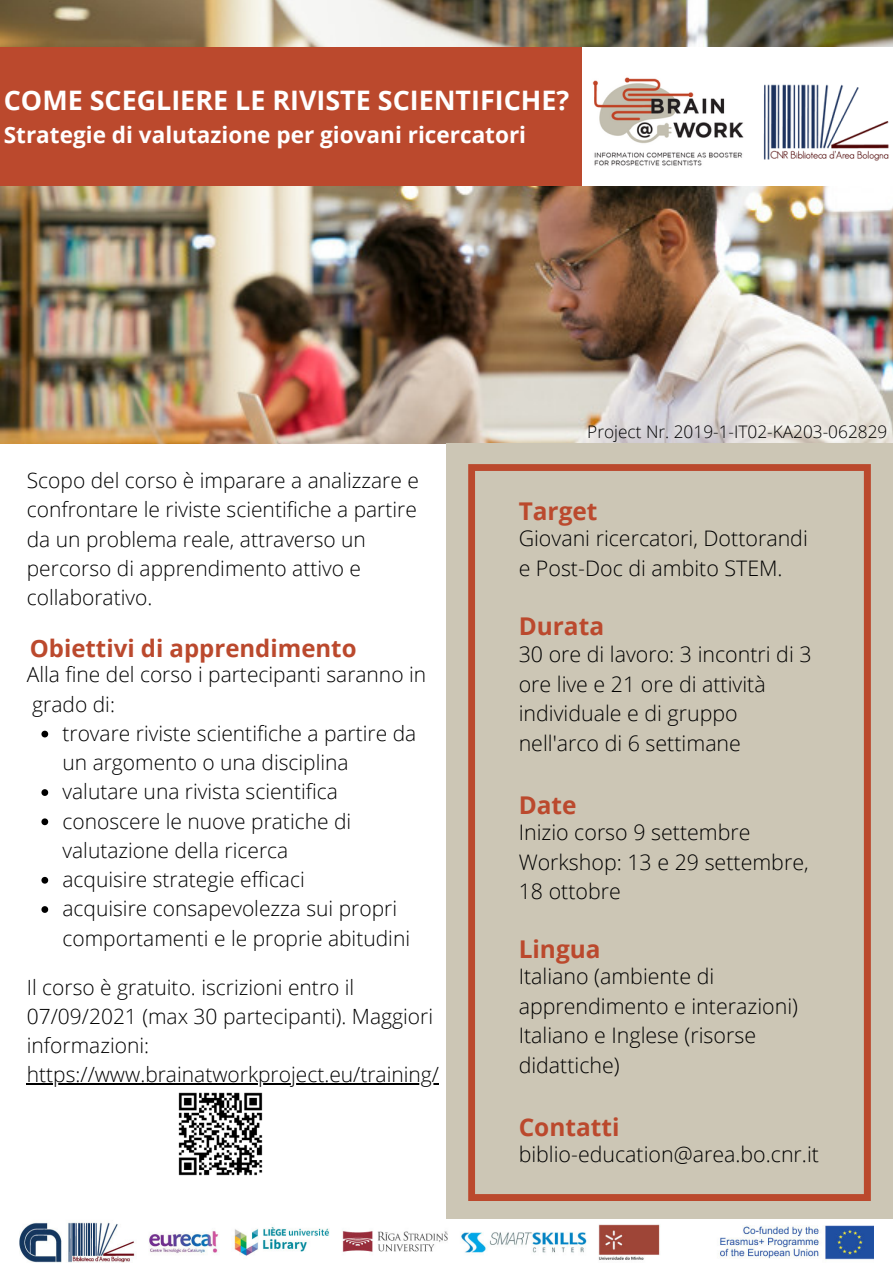
<style>
.page{position:relative;width:893px;height:1264px;background:#fff}
.page>*{position:absolute;margin:0;border:0;box-sizing:border-box;transform-origin:0 0}
.t1{font:700 26.85px "Open Sans";color:#fff}
.t2{font:700 24.45px "Open Sans";color:#bb492d}
.t3{font:700 24px "Open Sans";color:#bb492d}
.t4{font:700 22.5px "Open Sans";color:#fff}
.t5{font:300 21.45px/29.8px "Open Sans";color:#000}
.t6{font:300 21px/29.2px "Open Sans";color:#000}
.t7{font:300 17.25px "Open Sans";color:#000}
</style>
<div class="page">
<img style="left:19px;top:1218px;width:642px;height:44px">
<img style="left:712px;top:1218px;width:161px;height:42px">
<img style="left:0;top:0;width:892px;height:443px">
<div style="left:582px;top:47px;width:310px;height:138px;background:#fff"></div>
<div style="left:446px;top:443px;width:446px;height:775px;background:#ccc6b5"></div>
<svg style="left:468px;top:464px;width:402px;height:736px"></svg>
<div style="left:0;top:47px;width:582px;height:138px;background:#bb492d"></div>
<img style="left:592px;top:77px;width:152px;height:89px">
<img style="left:763px;top:84px;width:126px;height:77px">
<svg style="left:41px;top:730px;width:7px;height:7px"></svg>
<svg style="left:41px;top:789px;width:7px;height:7px"></svg>
<svg style="left:41px;top:818px;width:7px;height:7px"></svg>
<svg style="left:41px;top:876px;width:7px;height:7px"></svg>
<svg style="left:41px;top:906px;width:7px;height:6px"></svg>
<hr style="left:27px;top:1083px;width:412px;height:1px;background:#000">
<img style="left:178px;top:1092px;width:85px;height:84px">
<p class="t1" style="left:4px;top:81px;width:567px">COME SCEGLIERE LE RIVISTE SCIENTIFICHE?</p>
<p class="t4" style="left:4px;top:119px;width:524px">Strategie di valutazione per giovani ricercatori</p>
<p class="t7" style="left:587px;top:419px;width:301px">Project Nr. 2019-1-IT02-KA203-062829</p>
<p class="t6" style="left:27px;top:465px;width:393px">Scopo del corso è imparare a analizzare e confrontare le riviste scientifiche a partire da un problema reale, attraverso un percorso di apprendimento attivo e collaborativo.</p>
<p class="t3" style="left:30px;top:631px;width:328px">Obiettivi di apprendimento</p>
<p class="t6" style="left:27px;top:659px;width:401px">Alla fine del corso i partecipanti saranno in grado di:</p>
<p class="t6" style="left:62px;top:718px;width:355px">trovare riviste scientifiche a partire da un argomento o una disciplina</p>
<p class="t6" style="left:62px;top:776px;width:277px">valutare una rivista scientifica</p>
<p class="t6" style="left:62px;top:805px;width:290px">conoscere le nuove pratiche di valutazione della ricerca</p>
<p class="t6" style="left:62px;top:864px;width:244px">acquisire strategie efficaci</p>
<p class="t6" style="left:62px;top:893px;width:349px">acquisire consapevolezza sui propri comportamenti e le proprie abitudini</p>
<p class="t6" style="left:27px;top:971px;width:408px">Il corso è gratuito. iscrizioni entro il<br>07/09/2021 (max 30 partecipanti). Maggiori informazioni:</p>
<p class="t6" style="left:27px;top:1059px;width:413px">https://www.brainatworkproject.eu/training/</p>
<p class="t2" style="left:518px;top:494px;width:80px">Target</p>
<p class="t5" style="left:518px;top:523px;width:290px">Giovani ricercatori, Dottorandi e Post-Doc di ambito STEM.</p>
<p class="t2" style="left:518px;top:609px;width:87px">Durata</p>
<p class="t5" style="left:518px;top:638px;width:294px">30 ore di lavoro: 3 incontri di 3 ore live e 21 ore di attività individuale e di gruppo nell'arco di 6 settimane</p>
<p class="t2" style="left:518px;top:787px;width:59px">Date</p>
<p class="t5" style="left:518px;top:816px;width:233px">Inizio corso 9 settembre</p>
<p class="t5" style="left:518px;top:846px;width:291px">Workshop: 13 e 29 settembre,<br>18 ottobre</p>
<p class="t2" style="left:518px;top:931px;width:83px">Lingua</p>
<p class="t5" style="left:518px;top:960px;width:281px">Italiano (ambiente di apprendimento e interazioni)</p>
<p class="t5" style="left:518px;top:1020px;width:239px">Italiano e Inglese (risorse didattiche)</p>
<p class="t2" style="left:518px;top:1109px;width:102px">Contatti</p>
<p class="t5" style="left:518px;top:1138px;width:302px">biblio-education@area.bo.cnr.it</p>
</div>
